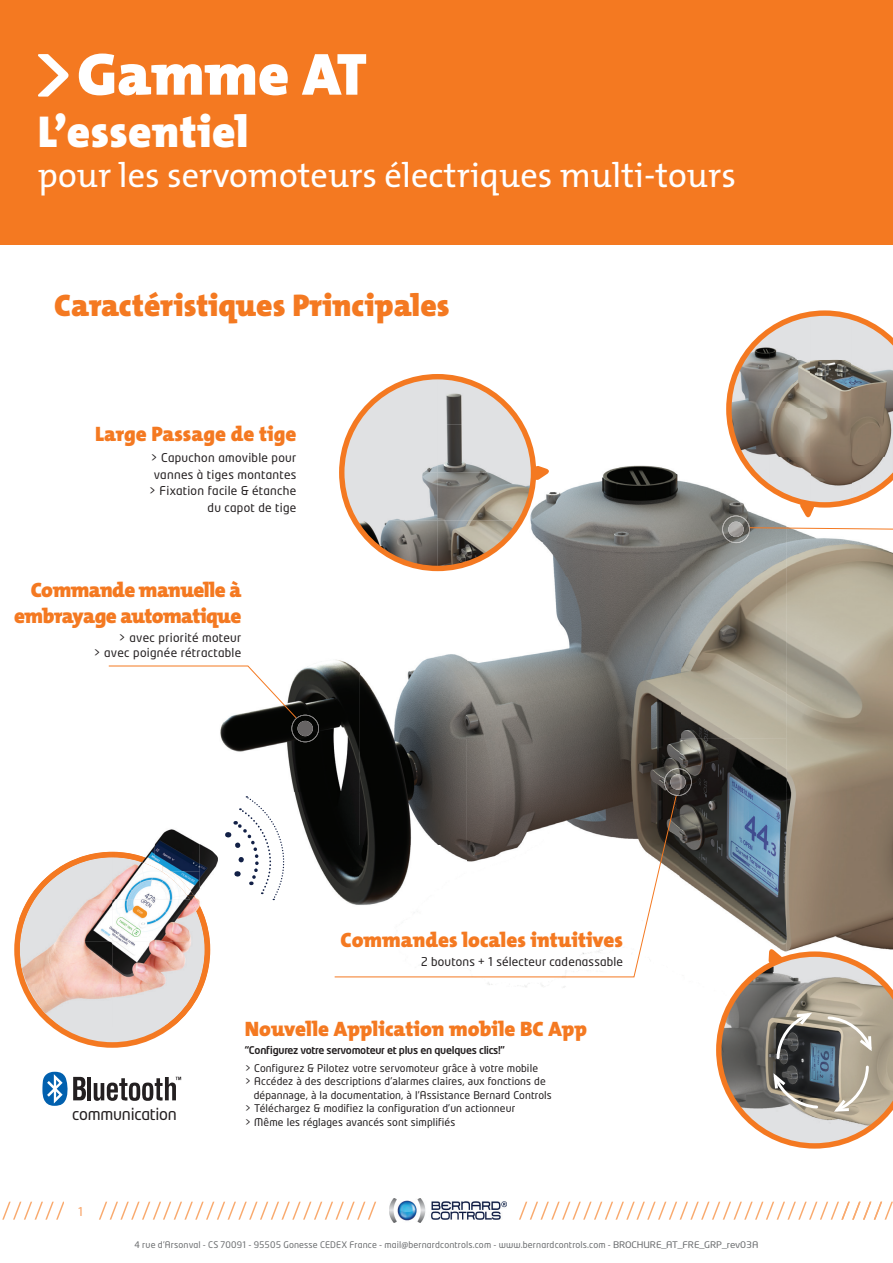
<style>
.page{position:relative;width:893px;height:1263px;background:#fff}
.page>*{position:absolute;margin:0;border:0;box-sizing:border-box;transform-origin:0 0}
.t1{font:900 60px "The Mix B9";color:#fff}
.t2{font:900 45px "The Mix B9";letter-spacing:.01em;color:#fff}
.t3{font:34.5px "The Mix B5 Plain";color:#fff}
.t4{font:900 31.5px "The Mix B9";color:#f47921}
.t5{font:900 21px "The Mix B9";color:#f47921}
.t6{font:900 21px/25.5px "The Mix B9";letter-spacing:-.025em;color:#f47921;text-align:right}
.t7{font:16.2px "Neo Tech";letter-spacing:-.015em;color:#231f20}
.t8{font:12px/16.5px "Neo Tech";letter-spacing:.02em;color:#231f20;text-align:right}
.t9{font:12px "Neo Tech";color:#f89d5b}
.t10{font:10.5px "Neo Tech Alt";letter-spacing:.01em;color:#231f20}
.t11{font:500 10.5px "Neo Tech";letter-spacing:-.025em;color:#231f20}
.t12{font:9px "Neo Tech";letter-spacing:.015em;color:#6d6f71}
</style>
<div class="page">
<div style="left:0;top:0;width:893px;height:244px;background:#f47921"></div>
<svg style="left:38px;top:54px;width:31px;height:43px"></svg>
<img style="left:390px;top:1198px;width:116px;height:24px">
<svg style="left:2px;top:1202px;width:374px;height:17px"></svg>
<svg style="left:519px;top:1202px;width:374px;height:17px"></svg>
<div style="left:64px;top:1201px;width:34px;height:20px;background:#fff"></div>
<img style="left:220px;top:419px;width:139px;height:559px">
<img style="left:466px;top:420px;width:214px;height:568px">
<img style="left:680px;top:481px;width:106px;height:467px">
<img style="left:786px;top:526px;width:107px;height:422px">
<img style="left:359px;top:568px;width:107px;height:410px">
<svg style="left:14px;top:923px;width:160px;height:125px"></svg>
<img style="left:722px;top:518px;width:28px;height:25px">
<img style="left:291px;top:715px;width:28px;height:27px">
<img style="left:664px;top:768px;width:28px;height:28px">
<svg style="left:749px;top:527px;width:144px;height:4px"></svg>
<svg style="left:108px;top:665px;width:189px;height:54px"></svg>
<svg style="left:334px;top:795px;width:343px;height:182px"></svg>
<img style="left:155px;top:829px;width:45px;height:42px">
<img style="left:194px;top:871px;width:6px;height:24px">
<img style="left:200px;top:841px;width:30px;height:137px">
<img style="left:38px;top:857px;width:152px;height:42px">
<img style="left:20px;top:899px;width:179px;height:85px">
<img style="left:27px;top:984px;width:137px;height:42px">
<img style="left:31px;top:863px;width:35px;height:32px">
<img style="left:66px;top:852px;width:48px;height:18px">
<img style="left:114px;top:852px;width:48px;height:20px">
<img style="left:162px;top:865px;width:32px;height:30px">
<img style="left:18px;top:895px;width:20px;height:44px">
<img style="left:187px;top:895px;width:23px;height:44px">
<img style="left:18px;top:939px;width:3px;height:27px">
<img style="left:199px;top:939px;width:11px;height:43px">
<img style="left:44px;top:1012px;width:16px;height:14px">
<img style="left:164px;top:982px;width:41px;height:44px">
<svg style="left:703px;top:310px;width:190px;height:208px"></svg>
<img style="left:355px;top:377px;width:166px;height:47px">
<img style="left:342px;top:424px;width:191px;height:97px">
<img style="left:355px;top:520px;width:166px;height:48px">
<div style="left:339px;top:374px;width:197px;height:197px;border:5px solid #f47921;border-radius:50%"></div>
<svg style="left:534px;top:465px;width:16px;height:16px"></svg>
<hr style="left:87px;top:1077px;width:4px;height:23px;background:#231f20">
<svg style="left:94px;top:1077px;width:87px;height:24px"></svg>
<svg style="left:42px;top:1072px;width:44px;height:34px"></svg>
<svg style="left:226px;top:796px;width:68px;height:104px"></svg>
<svg style="left:716px;top:948px;width:177px;height:200px"></svg>
<h1 class="t1" style="left:77px;top:42px;width:291px">Gamme AT</h1>
<h2 class="t2" style="left:38px;top:108px;width:212px">L’essentiel</h2>
<h3 class="t3" style="left:38px;top:157px;width:699px">pour les servomoteurs électriques multi-tours</h3>
<h3 class="t4" style="left:54px;top:288px;width:397px">Caractéristiques Principales</h3>
<h3 class="t5" style="left:95px;top:423px;width:203px">Large Passage de tige</h3>
<p class="t8" style="left:149px;top:449px;width:149px">&gt; Capuchon amovible pour vannes à tiges montantes &gt; Fixation facile &amp; étanche du capot de tige</p>
<h3 class="t6" style="left:14px;top:578px;width:229px">Commande manuelle à embrayage automatique</h3>
<p class="t8" style="left:93px;top:630px;width:149px;line-height:15px">&gt; avec priorité moteur<br>&gt; avec poignée rétractable</p>
<h3 class="t5" style="left:340px;top:929px;width:284px">Commandes locales intuitives</h3>
<p class="t8" style="left:421px;top:953px;width:204px">2 boutons + 1 sélecteur cadenassable</p>
<h3 class="t7" style="left:72px;top:1104px;width:106px">communication</h3>
<p class="t9" style="left:78px;top:1204px;width:7px">1</p>
<h3 class="t5" style="left:245px;top:1018px;width:344px">Nouvelle Application mobile BC App</h3>
<p class="t11" style="left:245px;top:1043px;width:262px">“Configurez votre servomoteur et plus en quelques clics!”</p>
<p class="t10" style="left:245px;top:1061px;width:295px">&gt; Configurez &amp; Pilotez votre servomoteur grâce à votre mobile</p>
<p class="t10" style="left:245px;top:1075px;width:302px">&gt; Accédez à des descriptions d’alarmes claires, aux fonctions de</p>
<p class="t10" style="left:254px;top:1088px;width:300px">dépannage, à la documentation, à l’Assistance Bernard Controls</p>
<p class="t10" style="left:245px;top:1102px;width:272px">&gt; Téléchargez &amp; modifiez la configuration d’un actionneur</p>
<p class="t10" style="left:245px;top:1115px;width:212px">&gt; Même les réglages avancés sont simplifiés</p>
<p class="t12" style="left:135px;top:1239px;width:625px">4 rue d’Arsonval - CS 70091 - 95505 Gonesse CEDEX France - mail@bernardcontrols.com - www.bernardcontrols.com - BROCHURE_AT_FRE_GRP_rev03A</p>
</div>
